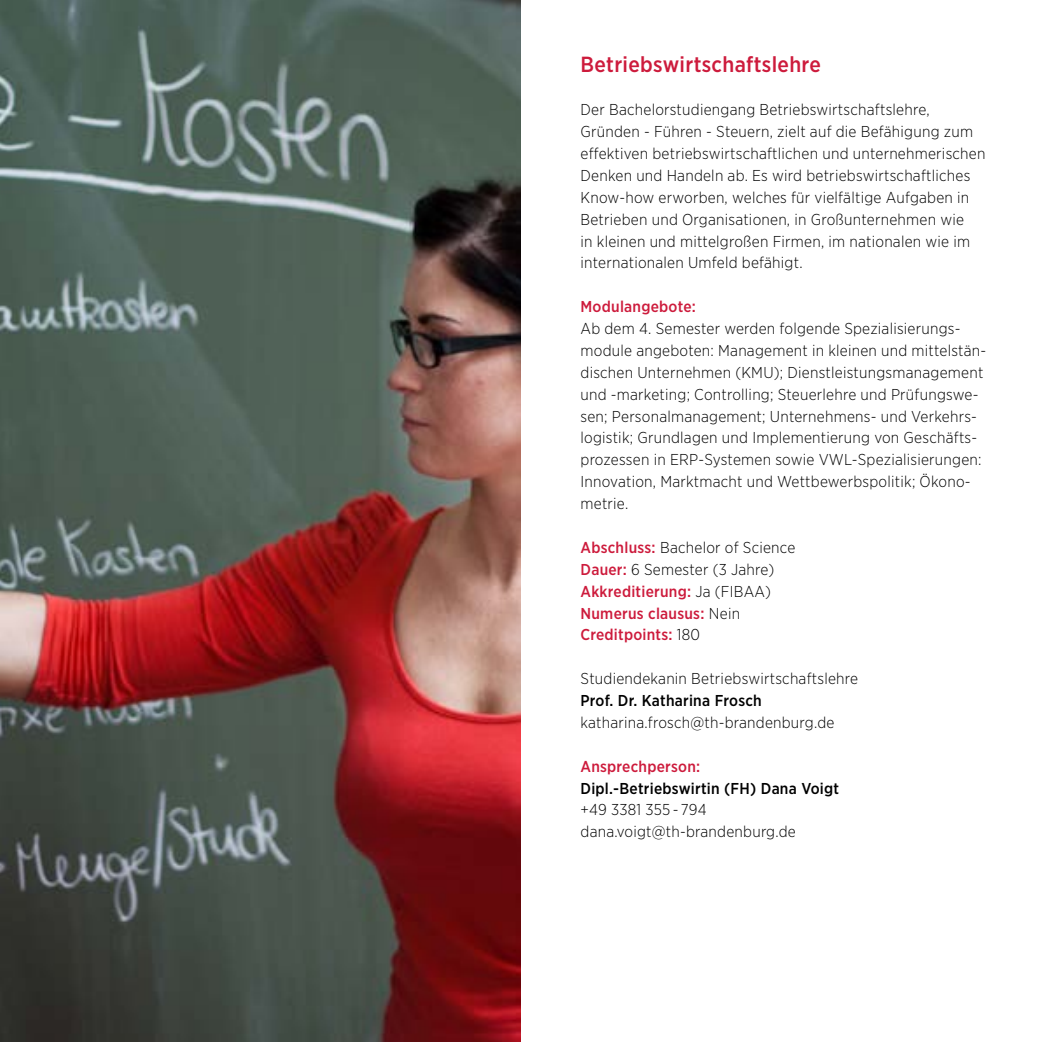
<style>
.page{position:relative;width:1042px;height:1042px;background:#fff}
.page>*{position:absolute;margin:0;border:0;box-sizing:border-box;transform-origin:0 0}
.t1{font:500 21.88px "Gotham Narrow";letter-spacing:.015em;color:#cd1b3c}
.t2{font:300 15.75px/21.9px "Gotham Narrow";letter-spacing:.015em;color:#000}
.t3{font:500 15.75px/21.9px "Gotham Narrow";letter-spacing:.015em;color:#cd1b3c}
.t4{font:500 15.75px "Gotham Narrow";letter-spacing:.015em;color:#000}
.s1{font-weight:300;color:#000}
</style>
<div class="page">
<img style="left:0;top:0;width:521px;height:1042px">
<h1 class="t1" style="left:580px;top:50px;width:242px">Betriebswirtschaftslehre</h1>
<p class="t2" style="left:580px;top:98px;width:406px">Der Bachelorstudiengang Betriebswirtschaftslehre, Gründen - Führen - Steuern, zielt auf die Befähigung zum effektiven betriebswirtschaftlichen und unternehmerischen Denken und Handeln ab. Es wird betriebswirtschaftliches Know-how erworben, welches für vielfältige Aufgaben in Betrieben und Organisationen, in Großunternehmen wie<br>in kleinen und mittelgroßen Firmen, im nationalen wie im internationalen Umfeld befähigt.</p>
<p class="t3" style="left:580px;top:295px;width:117px">Modulangebote:</p>
<p class="t2" style="left:580px;top:317px;width:407px">Ab dem 4. Semester werden folgende Spezialisierungs&shy;module angeboten: Management in kleinen und mittelstän&shy;dischen Unternehmen (KMU); Dienstleistungsmanagement und -marketing; Controlling; Steuerlehre und Prüfungswe&shy;sen; Personalmanagement; Unternehmens- und Verkehrs&shy;logistik; Grundlagen und Implementierung von Geschäfts&shy;prozessen in ERP-Systemen sowie VWL-Spezialisierungen:<br>Innovation, Marktmacht und Wettbewerbspolitik; Ökono&shy;metrie.</p>
<p class="t3" style="left:580px;top:536px;width:216px">Abschluss: <span class="s1">Bachelor of Science<br></span>Dauer: <span class="s1">6 Semester (3 Jahre)<br></span>Akkreditierung: <span class="s1">Ja (FIBAA)<br></span>Numerus clausus: <span class="s1">Nein<br></span>Creditpoints: <span class="s1">180</span></p>
<p class="t2" style="left:580px;top:667px;width:279px">Studiendekanin Betriebswirtschaftslehre</p>
<p class="t4" style="left:580px;top:690px;width:183px">Prof. Dr. Katharina Frosch</p>
<p class="t2" style="left:580px;top:711px;width:255px">katharina.frosch@th-brandenburg.de</p>
<p class="t3" style="left:580px;top:755px;width:121px">Ansprechperson:</p>
<p class="t4" style="left:580px;top:778px;width:260px">Dipl.-Betriebswirtin (FH) Dana Voigt</p>
<p class="t2" style="left:580px;top:798px;width:217px">+49 3381 355 - 794 dana.voigt@th-brandenburg.de</p>
</div>
